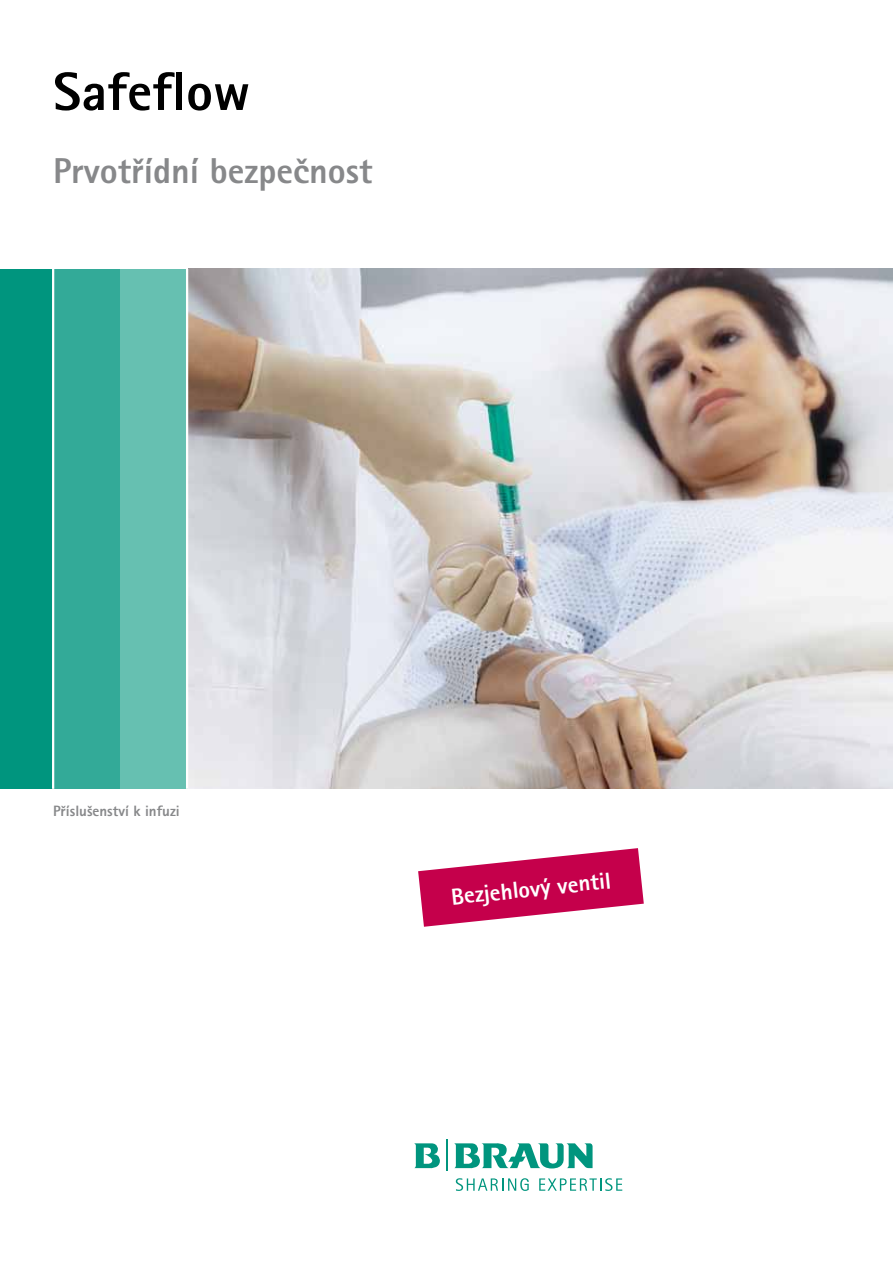
<style>
.page{position:relative;width:893px;height:1263px;background:#fff}
.page>*{position:absolute;margin:0;border:0;box-sizing:border-box;transform-origin:0 0}
.t1{font:54px "Rotis Sans Serif Extra Bold CE";color:#000}
.t2{font:36px "Rotis Sans Serif Extra Bold CE";color:#87888a}
.t3{font:23.25px "Rotis Sans Serif Extra Bold CE";color:#fff}
.t4{font:15px "Rotis Sans Serif Extra Bold CE";color:#87888a}
</style>
<div class="page">
<svg style="left:456px;top:1178px;width:73px;height:13px"></svg>
<svg style="left:539px;top:1178px;width:83px;height:13px"></svg>
<svg style="left:414px;top:1143px;width:26px;height:25px"></svg>
<svg style="left:454px;top:1143px;width:139px;height:25px"></svg>
<hr style="left:446px;top:1140px;width:1px;height:31px;background:#00957e">
<div style="left:84px;top:269px;width:104px;height:520px;background:#66c0b1"></div>
<div style="left:0;top:269px;width:53px;height:520px;background:#00957e"></div>
<div style="left:53px;top:269px;width:67px;height:520px;background:#33aa98"></div>
<hr style="left:52px;top:269px;width:2px;height:520px;background:#fff">
<img style="left:188px;top:269px;width:705px;height:520px">
<hr style="left:186px;top:269px;width:2px;height:520px;background:#fff">
<svg style="left:418px;top:848px;width:226px;height:79px"></svg>
<h1 class="t1" style="left:53px;top:59px;width:198px">Safeflow</h1>
<p class="t2" style="left:53px;top:149px;width:321px">Prvotřídní bezpečnost</p>
<p class="t4" style="left:53px;top:802px;width:128px">Příslušenství k infuzi</p>
<p class="t3" style="left:450px;top:883px;width:162px;rotate:-6deg">Bezjehlový ventil</p>
</div>
